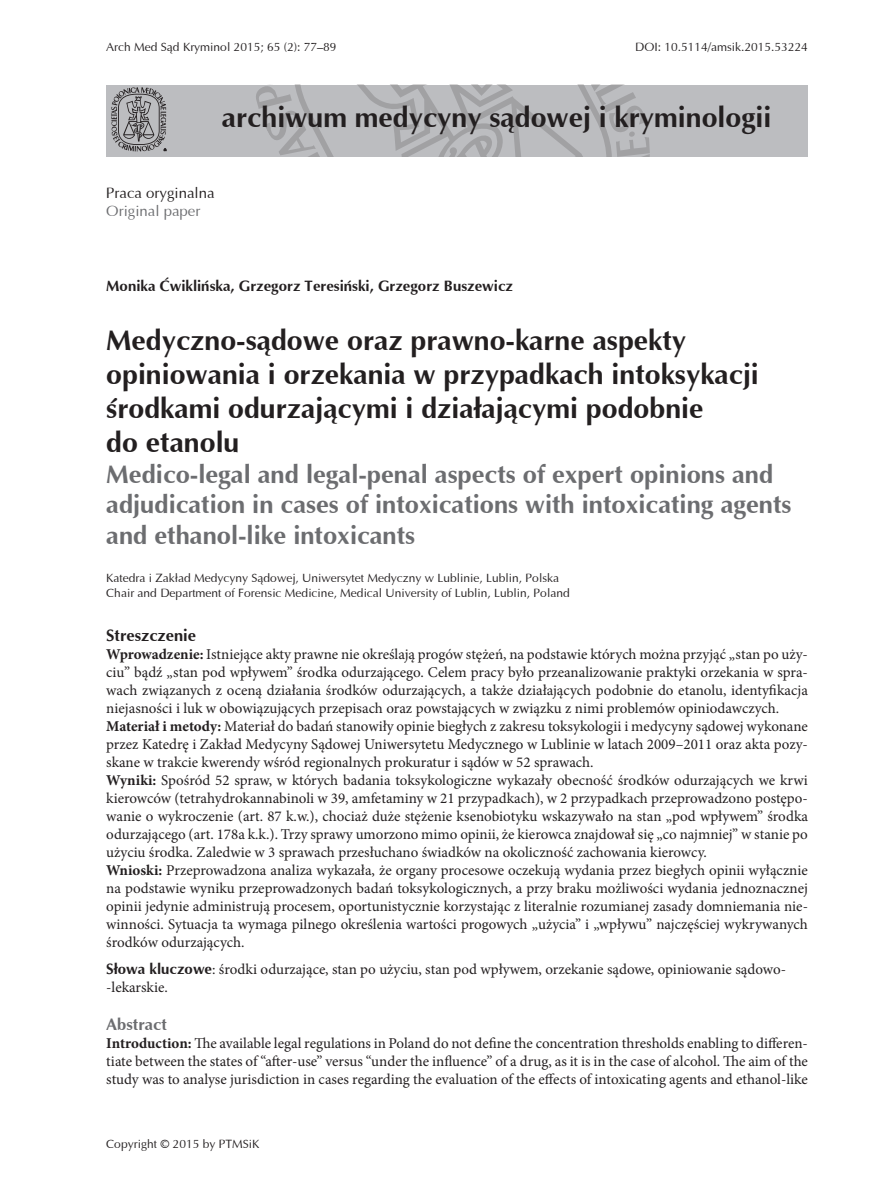
<style>
.page{position:relative;width:893px;height:1191px;background:#fff}
.page>*{position:absolute;margin:0;border:0;box-sizing:border-box;transform-origin:0 0}
.t1{font:700 28.5px/34.2px "Ottawa";color:#231f20}
.t2{font:700 25.5px/30.6px "Ottawa";color:#6c6d70}
.t3{font:700 16.5px "Ottawa";color:#231f20}
.t4{font:700 16.5px "Ottawa";color:#6c6d70}
.t5{font:15px/18px "Minion Pro";color:#231f20}
.t6{font:700 15px "Ottawa";color:#231f20}
.t7{font:15px "Ottawa";color:#231f20}
.t8{font:15px "Ottawa";color:#6c6d70}
.t9{font:12px/14.4px "Ottawa";color:#231f20}
.s1{font-weight:700}
.s2{font-family:"Ottawa";font-weight:700}
</style>
<div class="page">
<div style="left:106px;top:85px;width:702px;height:71px;background:#bcbdc0"></div>
<svg style="left:256px;top:85px;width:394px;height:71px"></svg>
<svg style="left:111px;top:87px;width:56px;height:64px"></svg>
<p class="t9" style="left:106px;top:40px;width:232px">Arch Med Sąd Kryminol 2015; 65 (2): 77–89</p>
<p class="t9" style="left:635px;top:40px;width:174px">DOI: 10.5114/amsik.2015.53224</p>
<h1 class="t1" style="left:222px;top:99px;width:551px">archiwum medycyny sądowej i kryminologii</h1>
<p class="t7" style="left:106px;top:183px;width:110px">Praca oryginalna</p>
<p class="t8" style="left:106px;top:202px;width:96px">Original paper</p>
<p class="t6" style="left:106px;top:277px;width:408px">Monika Ćwiklińska, Grzegorz Teresiński, Grzegorz Buszewicz</p>
<h1 class="t1" style="left:106px;top:322px;width:654px">Medyczno-sądowe oraz prawno-karne aspekty opiniowania i orzekania w przypadkach intoksykacji środkami odurzającymi i działającymi podobnie<br>do etanolu</h1>
<h2 class="t2" style="left:106px;top:458px;width:687px">Medico-legal and legal-penal aspects of expert opinions and adjudication in cases of intoxications with intoxicating agents and ethanol-like intoxicants</h2>
<p class="t9" style="left:106px;top:571px;width:465px">Katedra i Zakład Medycyny Sądowej, Uniwersytet Medyczny w Lublinie, Lublin, Polska<br>Chair and Department of Forensic Medicine, Medical University of Lublin, Lublin, Poland</p>
<p class="t3" style="left:106px;top:624px;width:91px">Streszczenie</p>
<p class="t5" style="left:106px;top:645px;width:703px"><span class="s1">Wprowadzenie:</span> Istniejące akty prawne nie określają progów stężeń, na podstawie których można przyjąć „stan po uży&shy;ciu” bądź „stan pod wpływem” środka odurzającego. Celem pracy było przeanalizowanie praktyki orzekania w spra&shy;wach związanych z oceną działania środków odurzających, a także działających podobnie do etanolu, identyfikacja niejasności i luk w obowiązujących przepisach oraz powstających w związku z nimi problemów opiniodawczych.<br><span class="s1">Materiał i metody:</span> Materiał do badań stanowiły opinie biegłych z zakresu toksykologii i medycyny sądowej wykonane przez Katedrę i Zakład Medycyny Sądowej Uniwersytetu Medycznego w Lublinie w latach 2009–2011 oraz akta pozy&shy;skane w trakcie kwerendy wśród regionalnych prokuratur i sądów w 52 sprawach.<br><span class="s1">Wyniki:</span> Spośród 52 spraw, w których badania toksykologiczne wykazały obecność środków odurzających we krwi kierowców (tetrahydrokannabinoli w 39, amfetaminy w 21 przypadkach), w 2 przypadkach przeprowadzono postępo&shy;wanie o wykroczenie (art. 87 k.w.), chociaż duże stężenie ksenobiotyku wskazywało na stan „pod wpływem” środka odurzającego (art. 178a k.k.). Trzy sprawy umorzono mimo opinii, że kierowca znajdował się „co najmniej” w stanie po użyciu środka. Zaledwie w 3 sprawach przesłuchano świadków na okoliczność zachowania kierowcy.<br><span class="s1">Wnioski:</span> Przeprowadzona analiza wykazała, że organy procesowe oczekują wydania przez biegłych opinii wyłącznie na podstawie wyniku przeprowadzonych badań toksykologicznych, a przy braku możliwości wydania jednoznacznej opinii jedynie administrują procesem, oportunistycznie korzystając z literalnie rozumianej zasady domniemania nie&shy;winności. Sytuacja ta wymaga pilnego określenia wartości progowych „użycia” i „wpływu” najczęściej wykrywanych środków odurzających.</p>
<p class="t5" style="left:106px;top:960px;width:681px"><span class="s2">Słowa kluczowe</span>: środki odurzające, stan po użyciu, stan pod wpływem, orzekanie sądowe, opiniowanie sądowo--lekarskie.</p>
<p class="t4" style="left:106px;top:1013px;width:62px">Abstract</p>
<p class="t5" style="left:106px;top:1033px;width:703px;text-align:justify"><span class="s1">Introduction:</span> The available legal regulations in Poland do not define the concentration thresholds enabling to differen&shy;tiate between the states of “after-use” versus “under the influence” of a drug, as it is in the case of alcohol. The aim of the study was to analyse jurisdiction in cases regarding the evaluation of the effects of intoxicating agents and ethanol-like</p>
<p class="t9" style="left:106px;top:1136px;width:155px">Copyright © 2015 by PTMSiK</p>
</div>
